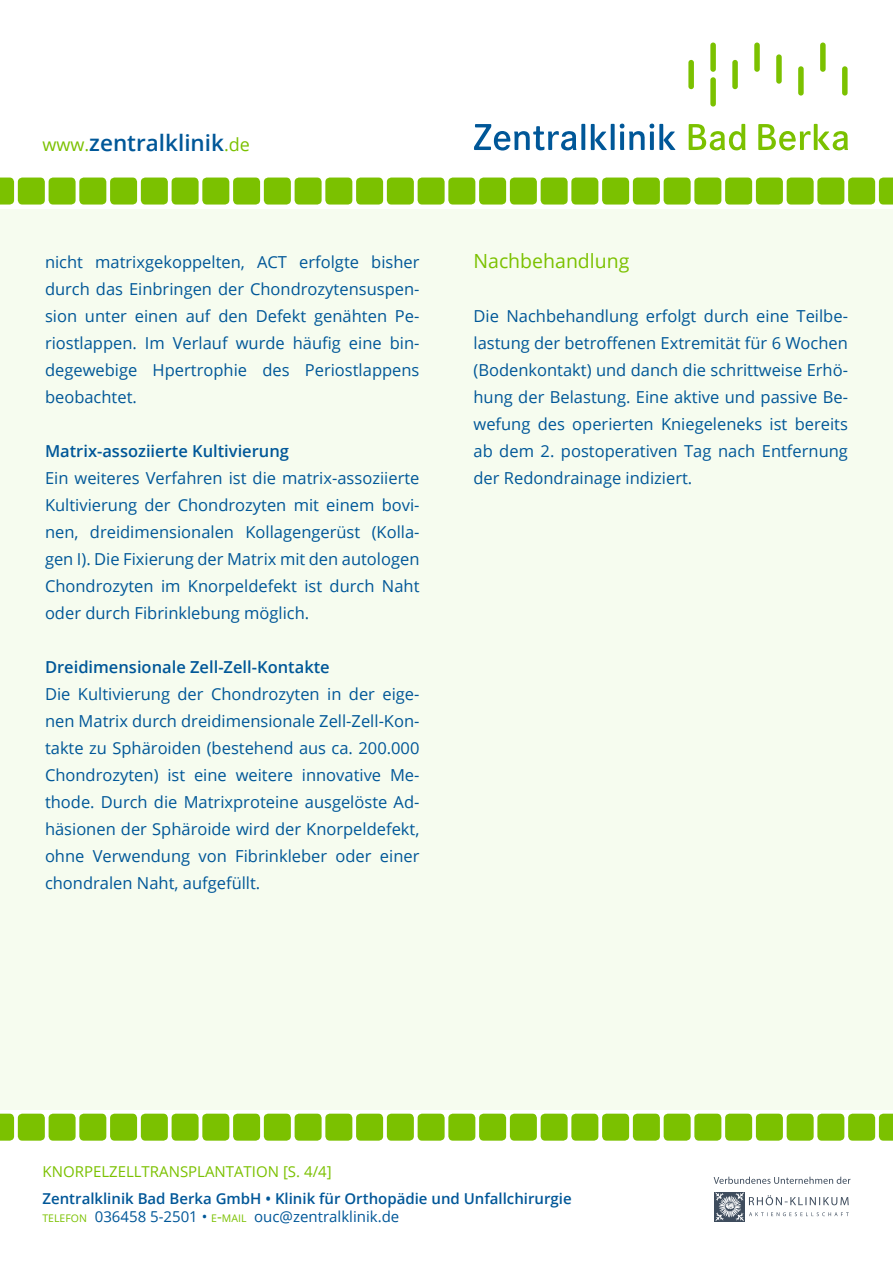
<style>
.page{position:relative;width:893px;height:1263px;background:#fff}
.page>*{position:absolute;margin:0;border:0;box-sizing:border-box;transform-origin:0 0}
.t1{font:600 22.5px "Open Sans";color:#005798}
.t2{font:19.5px "Open Sans";color:#7bc100}
.t3{font:16.5px/27px "Open Sans";color:#005798;text-align:justify}
.t4{font:600 16.5px "Open Sans";color:#005798}
.t5{font:600 15px/18px "Open Sans";color:#005798}
.t6{font:15px "Open Sans";color:#7bc100}
.s1{font-weight:400;font-size:18px;color:#7bc100}
.s2{font-weight:400;font-size:10.5px;color:#7bc100}
.s3{font-weight:400}
.s4{font-weight:400;color:#7bc100}
</style>
<div class="page">
<svg style="left:688px;top:43px;width:160px;height:64px"></svg>
<svg style="left:474px;top:124px;width:202px;height:27px"></svg>
<svg style="left:689px;top:124px;width:159px;height:27px"></svg>
<svg style="left:0;top:178px;width:14px;height:27px"></svg>
<div style="left:18px;top:178px;width:27px;height:27px;background:#7bc100;border-radius:4px"></div>
<div style="left:49px;top:178px;width:27px;height:27px;background:#7bc100;border-radius:4px"></div>
<div style="left:79px;top:178px;width:27px;height:27px;background:#7bc100;border-radius:4px"></div>
<div style="left:110px;top:178px;width:27px;height:27px;background:#7bc100;border-radius:4px"></div>
<div style="left:141px;top:178px;width:27px;height:27px;background:#7bc100;border-radius:4px"></div>
<div style="left:172px;top:178px;width:27px;height:27px;background:#7bc100;border-radius:4px"></div>
<div style="left:202px;top:178px;width:27px;height:27px;background:#7bc100;border-radius:4px"></div>
<div style="left:233px;top:178px;width:27px;height:27px;background:#7bc100;border-radius:4px"></div>
<div style="left:264px;top:178px;width:27px;height:27px;background:#7bc100;border-radius:4px"></div>
<div style="left:295px;top:178px;width:27px;height:27px;background:#7bc100;border-radius:4px"></div>
<div style="left:325px;top:178px;width:27px;height:27px;background:#7bc100;border-radius:4px"></div>
<div style="left:356px;top:178px;width:27px;height:27px;background:#7bc100;border-radius:4px"></div>
<div style="left:387px;top:178px;width:27px;height:27px;background:#7bc100;border-radius:4px"></div>
<div style="left:418px;top:178px;width:27px;height:27px;background:#7bc100;border-radius:4px"></div>
<div style="left:448px;top:178px;width:27px;height:27px;background:#7bc100;border-radius:4px"></div>
<div style="left:479px;top:178px;width:27px;height:27px;background:#7bc100;border-radius:4px"></div>
<div style="left:510px;top:178px;width:27px;height:27px;background:#7bc100;border-radius:4px"></div>
<div style="left:541px;top:178px;width:27px;height:27px;background:#7bc100;border-radius:4px"></div>
<div style="left:571px;top:178px;width:27px;height:27px;background:#7bc100;border-radius:4px"></div>
<div style="left:602px;top:178px;width:27px;height:27px;background:#7bc100;border-radius:4px"></div>
<div style="left:633px;top:178px;width:27px;height:27px;background:#7bc100;border-radius:4px"></div>
<div style="left:664px;top:178px;width:27px;height:27px;background:#7bc100;border-radius:4px"></div>
<div style="left:694px;top:178px;width:27px;height:27px;background:#7bc100;border-radius:4px"></div>
<div style="left:725px;top:178px;width:27px;height:27px;background:#7bc100;border-radius:4px"></div>
<div style="left:756px;top:178px;width:27px;height:27px;background:#7bc100;border-radius:4px"></div>
<div style="left:787px;top:178px;width:27px;height:27px;background:#7bc100;border-radius:4px"></div>
<div style="left:817px;top:178px;width:27px;height:27px;background:#7bc100;border-radius:4px"></div>
<div style="left:848px;top:178px;width:27px;height:27px;background:#7bc100;border-radius:4px"></div>
<svg style="left:879px;top:178px;width:14px;height:27px"></svg>
<div style="left:714px;top:1192px;width:31px;height:30px;background:#3e4c5d"></div>
<svg style="left:715px;top:1192px;width:134px;height:29px"></svg>
<svg style="left:714px;top:1177px;width:136px;height:7px"></svg>
<div style="left:0;top:209px;width:893px;height:900px;background:#f6fcef"></div>
<svg style="left:0;top:1114px;width:14px;height:27px"></svg>
<div style="left:18px;top:1114px;width:27px;height:27px;background:#7bc100;border-radius:4px"></div>
<div style="left:49px;top:1114px;width:27px;height:27px;background:#7bc100;border-radius:4px"></div>
<div style="left:79px;top:1114px;width:27px;height:27px;background:#7bc100;border-radius:4px"></div>
<div style="left:110px;top:1114px;width:27px;height:27px;background:#7bc100;border-radius:4px"></div>
<div style="left:141px;top:1114px;width:27px;height:27px;background:#7bc100;border-radius:4px"></div>
<div style="left:172px;top:1114px;width:27px;height:27px;background:#7bc100;border-radius:4px"></div>
<div style="left:202px;top:1114px;width:27px;height:27px;background:#7bc100;border-radius:4px"></div>
<div style="left:233px;top:1114px;width:27px;height:27px;background:#7bc100;border-radius:4px"></div>
<div style="left:264px;top:1114px;width:27px;height:27px;background:#7bc100;border-radius:4px"></div>
<div style="left:295px;top:1114px;width:27px;height:27px;background:#7bc100;border-radius:4px"></div>
<div style="left:325px;top:1114px;width:27px;height:27px;background:#7bc100;border-radius:4px"></div>
<div style="left:356px;top:1114px;width:27px;height:27px;background:#7bc100;border-radius:4px"></div>
<div style="left:387px;top:1114px;width:27px;height:27px;background:#7bc100;border-radius:4px"></div>
<div style="left:418px;top:1114px;width:27px;height:27px;background:#7bc100;border-radius:4px"></div>
<div style="left:448px;top:1114px;width:27px;height:27px;background:#7bc100;border-radius:4px"></div>
<div style="left:479px;top:1114px;width:27px;height:27px;background:#7bc100;border-radius:4px"></div>
<div style="left:510px;top:1114px;width:27px;height:27px;background:#7bc100;border-radius:4px"></div>
<div style="left:541px;top:1114px;width:27px;height:27px;background:#7bc100;border-radius:4px"></div>
<div style="left:571px;top:1114px;width:27px;height:27px;background:#7bc100;border-radius:4px"></div>
<div style="left:602px;top:1114px;width:27px;height:27px;background:#7bc100;border-radius:4px"></div>
<div style="left:633px;top:1114px;width:27px;height:27px;background:#7bc100;border-radius:4px"></div>
<div style="left:664px;top:1114px;width:27px;height:27px;background:#7bc100;border-radius:4px"></div>
<div style="left:694px;top:1114px;width:27px;height:27px;background:#7bc100;border-radius:4px"></div>
<div style="left:725px;top:1114px;width:27px;height:27px;background:#7bc100;border-radius:4px"></div>
<div style="left:756px;top:1114px;width:27px;height:27px;background:#7bc100;border-radius:4px"></div>
<div style="left:787px;top:1114px;width:27px;height:27px;background:#7bc100;border-radius:4px"></div>
<div style="left:817px;top:1114px;width:27px;height:27px;background:#7bc100;border-radius:4px"></div>
<div style="left:848px;top:1114px;width:27px;height:27px;background:#7bc100;border-radius:4px"></div>
<svg style="left:879px;top:1114px;width:14px;height:27px"></svg>
<h1 class="t1" style="left:43px;top:127px;width:209px"><span class="s1">www.</span>zentralklinik<span class="s1">.de</span></h1>
<p class="t3" style="left:45px;top:248px;width:376px">nicht matrixgekoppelten, ACT erfolgte bisher durch das Einbringen der Chondrozytensuspen&shy;sion unter einen auf den Defekt genähten Pe&shy;riostlappen. Im Verlauf wurde häufig eine bin&shy;degewebige Hpertrophie des Periostlappens beobachtet.</p>
<p class="t4" style="left:45px;top:439px;width:246px">Matrix-assoziierte Kultivierung</p>
<p class="t3" style="left:45px;top:464px;width:376px">Ein weiteres Verfahren ist die matrix-assoziierte Kultivierung der Chondrozyten mit einem bovi&shy;nen, dreidimensionalen Kollagengerüst (Kolla&shy;gen I). Die Fixierung der Matrix mit den autologen Chondrozyten im Knorpeldefekt ist durch Naht oder durch Fibrinklebung möglich.</p>
<p class="t4" style="left:45px;top:655px;width:286px">Dreidimensionale Zell-Zell-Kontakte</p>
<p class="t3" style="left:45px;top:680px;width:376px">Die Kultivierung der Chondrozyten in der eige&shy;nen Matrix durch dreidimensionale Zell-Zell-Kon&shy;takte zu Sphäroiden (bestehend aus ca. 200.000<br>Chondrozyten) ist eine weitere innovative Me&shy;thode. Durch die Matrixproteine ausgelöste Ad&shy;häsionen der Sphäroide wird der Knorpeldefekt, ohne Verwendung von Fibrinkleber oder einer chondralen Naht, aufgefüllt.</p>
<p class="t2" style="left:473px;top:247px;width:157px">Nachbehandlung</p>
<p class="t3" style="left:473px;top:302px;width:376px">Die Nachbehandlung erfolgt durch eine Teilbe&shy;lastung der betroffenen Extremität für 6 Wochen (Bodenkontakt) und danch die schrittweise Erhö&shy;hung der Belastung. Eine aktive und passive Be&shy;wefung des operierten Kniegeleneks ist bereits ab dem 2. postoperativen Tag nach Entfernung der Redondrainage indiziert.</p>
<p class="t6" style="left:43px;top:1161px;width:291px">KNORPELZELLTRANSPLANTATION [S. 4/4]</p>
<p class="t5" style="left:43px;top:1189px;width:531px">Zentralklinik Bad Berka GmbH • Klinik für Orthopädie und Unfallchirurgie<br><span class="s2">TELEFON</span> <span class="s3">036458 5-2501 •</span> <span class="s2">E</span><span class="s4">-</span><span class="s2">MAIL</span> <span class="s3">ouc@zentralklinik.de</span></p>
</div>
